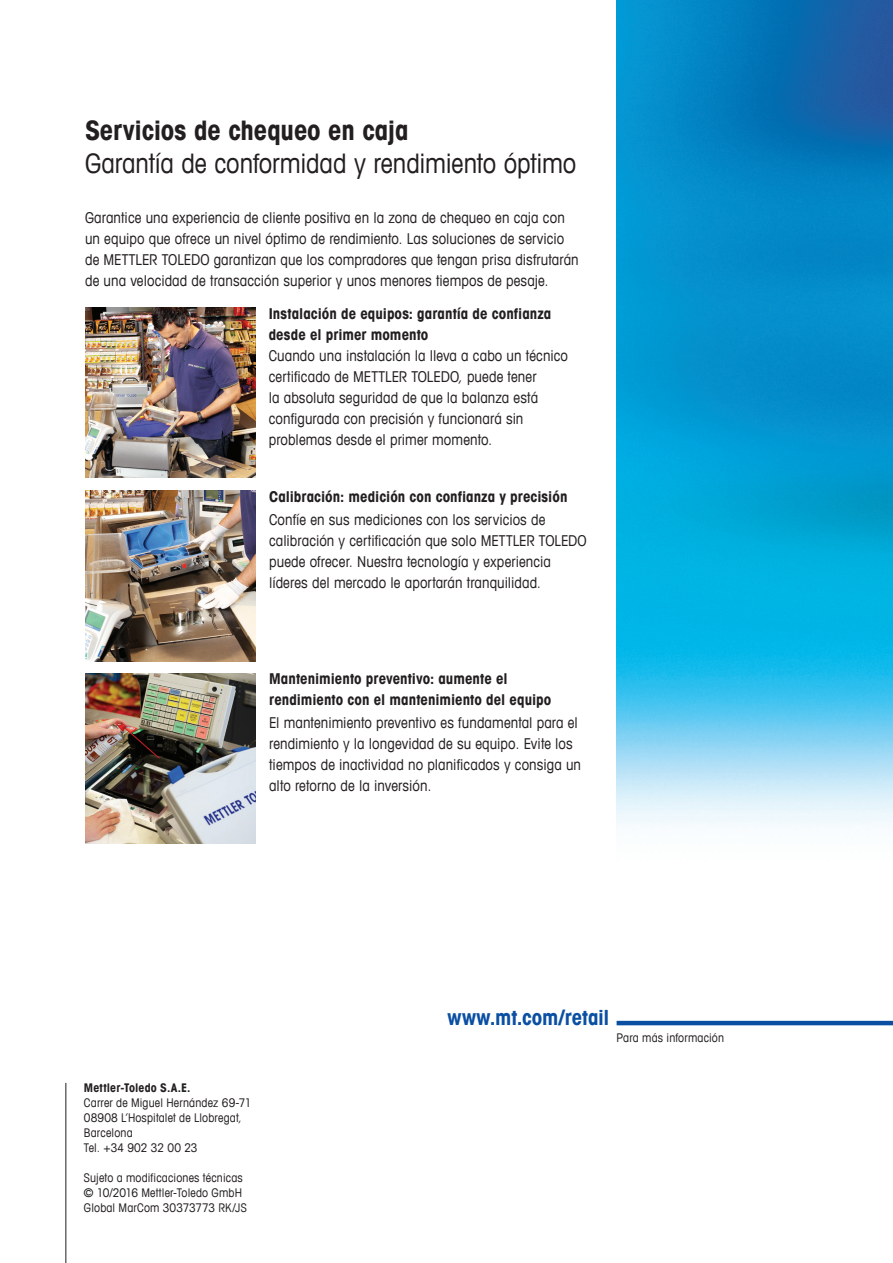
<style>
.page{position:relative;width:893px;height:1263px;background:#fff}
.page>*{position:absolute;margin:0;border:0;box-sizing:border-box;transform-origin:0 0}
.t1{font:condensed 27px "Avant Garde Com";letter-spacing:-.005em;color:#231f20}
.t2{font:700 condensed 27px "Avant Garde Com";letter-spacing:-.005em;color:#231f20}
.t3{font:700 condensed 21px "Avant Garde Com";color:#0a4fa2}
.t4{font:condensed 15px/21px "Avant Garde Com";letter-spacing:.005em;color:#231f20}
.t5{font:700 condensed 15px/21px "Avant Garde Com";color:#231f20}
.t6{font:condensed 12px/15px "Avant Garde Com";letter-spacing:.015em;color:#231f20}
.t7{font:700 condensed 12px "Avant Garde Com";letter-spacing:.01em;color:#231f20}
</style>
<div class="page">
<hr style="left:617px;top:1021px;width:276px;height:4px;background:#0a4fa2">
<img style="left:617px;top:0;width:276px;height:828px">
<hr style="left:65px;top:1083px;width:1px;height:180px;background:#231f20">
<img style="left:85px;top:674px;width:171px;height:170px">
<img style="left:85px;top:308px;width:170px;height:170px">
<img style="left:85px;top:491px;width:171px;height:170px">
<h1 class="t2" style="left:85px;top:113px;width:325px">Servicios de chequeo en caja</h1>
<h1 class="t1" style="left:85px;top:147px;width:493px">Garantía de conformidad y rendimiento óptimo</h1>
<p class="t4" style="left:85px;top:207px;width:495px">Garantice una experiencia de cliente positiva en la zona de chequeo en caja con un equipo que ofrece un nivel óptimo de rendimiento. Las soluciones de servicio de METTLER TOLEDO garantizan que los compradores que tengan prisa disfrutarán de una velocidad de transacción superior y unos menores tiempos de pesaje.</p>
<p class="t5" style="left:269px;top:302px;width:284px">Instalación de equipos: garantía de confianza desde el primer momento</p>
<p class="t4" style="left:269px;top:344px;width:301px">Cuando una instalación la lleva a cabo un técnico certificado de METTLER TOLEDO, puede tener<br>la absoluta seguridad de que la balanza está configurada con precisión y funcionará sin problemas desde el primer momento.</p>
<p class="t5" style="left:269px;top:485px;width:300px">Calibración: medición con confianza y precisión</p>
<p class="t4" style="left:269px;top:508px;width:319px">Confíe en sus mediciones con los servicios de calibración y certificación que solo METTLER TOLEDO puede ofrecer. Nuestra tecnología y experiencia líderes del mercado le aportarán tranquilidad.</p>
<p class="t5" style="left:269px;top:668px;width:284px">Mantenimiento preventivo: aumente el rendimiento con el mantenimiento del equipo</p>
<p class="t4" style="left:269px;top:712px;width:313px">El mantenimiento preventivo es fundamental para el rendimiento y la longevidad de su equipo. Evite los tiempos de inactividad no planificados y consiga un alto retorno de la inversión.</p>
<p class="t7" style="left:84px;top:1080px;width:108px">Mettler-Toledo S.A.E.</p>
<p class="t6" style="left:84px;top:1095px;width:169px">Carrer de Miguel Hernández 69-71<br>08908 L’Hospitalet de Llobregat,<br>Barcelona<br>Tel. +34 902 32 00 23</p>
<p class="t6" style="left:84px;top:1170px;width:164px">Sujeto a modificaciones técnicas © 10/2016 Mettler-Toledo GmbH<br>Global MarCom 30373773 RK/JS</p>
<h2 class="t3" style="left:447px;top:1004px;width:164px">www.mt.com/retail</h2>
<p class="t6" style="left:617px;top:1030px;width:109px">Para más información</p>
</div>
